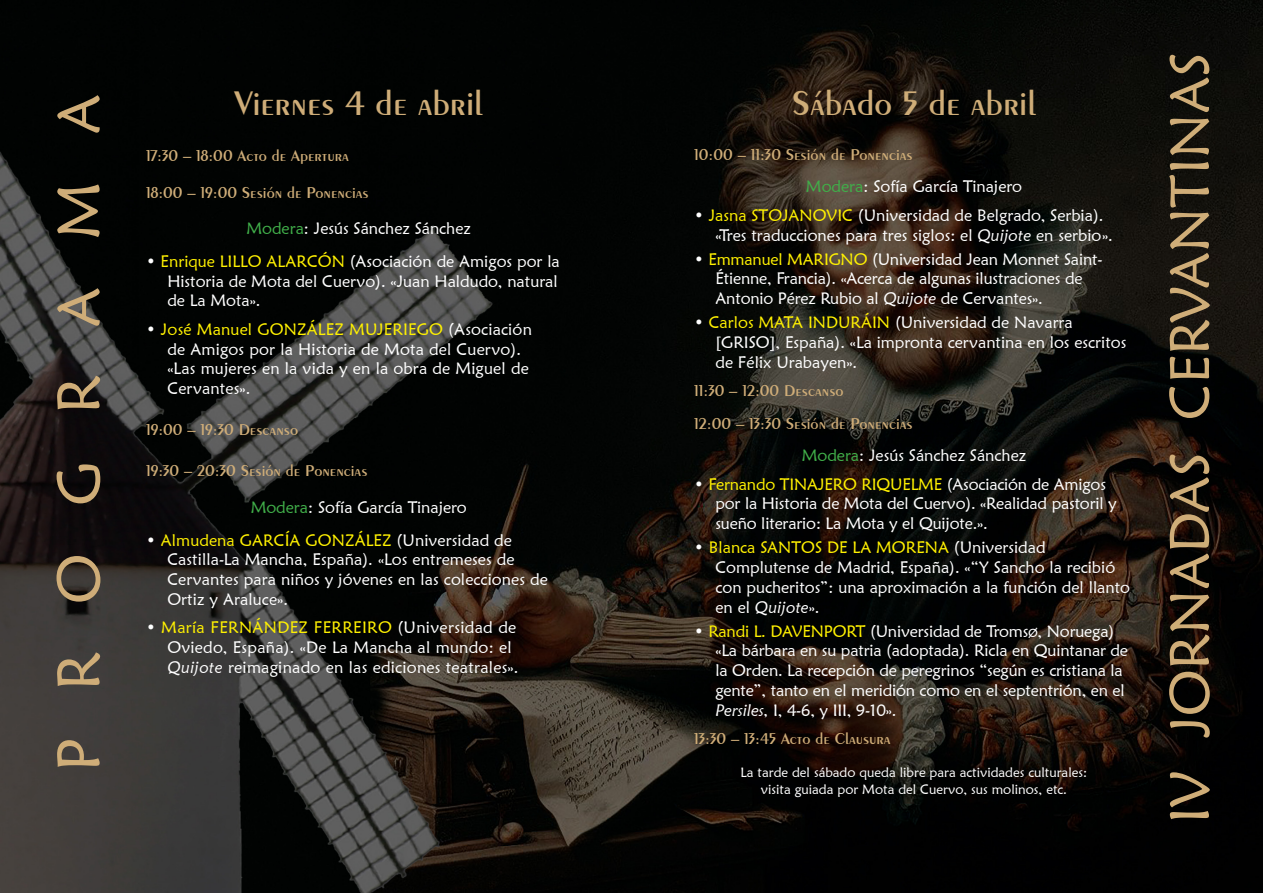
<style>
.page{position:relative;width:1263px;height:893px;background:#fff}
.page>*{position:absolute;margin:0;border:0;box-sizing:border-box;transform-origin:0 0}
.t1{font:60px "Maiandra GD";letter-spacing:.8em;color:#cfad78}
.t2{font:55.5px "Maiandra GD";color:#cfad78}
.t3{font:600 36px "Exotic 350 BT";color:#cfad78}
.t4{font:16.5px/19.8px "Maiandra GD";color:#fff}
.t5{font:600 16.5px "Exotic 350 BT";color:#cfad78}
.t6{font:13.5px "Maiandra GD";color:#fff}
.s1{color:#40ae49}
.s2{color:#fff101}
.s3{font-style:italic}
</style>
<div class="page">
<img style="left:0;top:0;width:1263px;height:893px">
<p class="t1" style="left:42px;top:771px;width:678px;rotate:-90deg">PROGRAMA</p>
<p class="t3" style="left:234px;top:82px;width:250px">Viernes 4 de abril</p>
<p class="t5" style="left:146px;top:145px;width:204px">17:30 – 18:00 Acto de Apertura</p>
<p class="t5" style="left:146px;top:182px;width:224px">18:00 – 19:00 Sesión de Ponencias</p>
<p class="t4" style="left:246px;top:218px;width:226px"><span class="s1">Modera</span>: Jesús Sánchez Sánchez</p>
<p class="t4" style="left:167px;top:251px;width:394px;text-indent:-21px">• <span class="s2">Enrique LILLO ALARCÓN</span> (Asociación de Amigos por la<br>Historia de Mota del Cuervo). «Juan Haldudo, natural de La Mota».</p>
<p class="t4" style="left:167px;top:319px;width:366px;text-indent:-21px">• <span class="s2">José Manuel GONZÁLEZ MUJERIEGO</span> (Asociación de Amigos por la Historia de Mota del Cuervo). «Las mujeres en la vida y en la obra de Miguel de Cervantes».</p>
<p class="t5" style="left:146px;top:420px;width:154px">19:00 – 19:30 Descanso</p>
<p class="t5" style="left:146px;top:461px;width:223px">19:30 – 20:30 Sesión de Ponencias</p>
<p class="t4" style="left:251px;top:497px;width:217px"><span class="s1">Modera</span>: Sofía García Tinajero</p>
<p class="t4" style="left:167px;top:530px;width:382px;text-indent:-21px">• <span class="s2">Almudena GARCÍA GONZÁLEZ</span> (Universidad de Castilla-La Mancha, España). «Los entremeses de Cervantes para niños y jóvenes en las colecciones de Ortiz y Araluce».</p>
<p class="t4" style="left:167px;top:617px;width:353px;text-indent:-21px">• <span class="s2">María FERNÁNDEZ FERREIRO</span> (Universidad de<br>Oviedo, España). «De La Mancha al mundo: el<br><span class="s3">Quijote</span> reimaginado en las ediciones teatrales».</p>
<p class="t3" style="left:792px;top:81px;width:246px">Sábado 5 de abril</p>
<p class="t5" style="left:694px;top:144px;width:220px">10:00 – 11:30 Sesión de Ponencias</p>
<p class="t4" style="left:806px;top:176px;width:217px"><span class="s1">Modera</span>: Sofía García Tinajero</p>
<p class="t4" style="left:715px;top:205px;width:399px;text-indent:-21px">• <span class="s2">Jasna STOJANOVIC</span> (Universidad de Belgrado, Serbia). «Tres traducciones para tres siglos: el <span class="s3">Quijote</span> en serbio».</p>
<p class="t4" style="left:715px;top:249px;width:388px;text-indent:-21px">• <span class="s2">Emmanuel MARIGNO</span> (Universidad Jean Monnet Saint-<br>Étienne, Francia). «Acerca de algunas ilustraciones de<br>Antonio Pérez Rubio al <span class="s3">Quijote</span> de Cervantes».</p>
<p class="t4" style="left:715px;top:312px;width:412px;text-indent:-21px">• <span class="s2">Carlos MATA INDURÁIN</span> (Universidad de Navarra [GRISO], España). «La impronta cervantina en los escritos de Félix Urabayen».</p>
<p class="t5" style="left:694px;top:381px;width:151px">11:30 – 12:00 Descanso</p>
<p class="t5" style="left:694px;top:413px;width:220px">12:00 – 13:30 Sesión de Ponencias</p>
<p class="t4" style="left:802px;top:445px;width:226px"><span class="s1">Modera</span>: Jesús Sánchez Sánchez</p>
<p class="t4" style="left:715px;top:474px;width:403px;text-indent:-21px">• <span class="s2">Fernando TINAJERO RIQUELME</span> (Asociación de Amigos por la Historia de Mota del Cuervo). «Realidad pastoril y sueño literario: La Mota y el Quijote.».</p>
<p class="t4" style="left:715px;top:537px;width:416px;text-indent:-21px">• <span class="s2">Blanca SANTOS DE LA MORENA</span> (Universidad Complutense de Madrid, España). «“Y Sancho la recibió con pucheritos”: una aproximación a la función del llanto en el <span class="s3">Quijote</span>».</p>
<p class="t4" style="left:715px;top:621px;width:414px;text-indent:-21px">• <span class="s2">Randi L. DAVENPORT</span> (Universidad de Tromsø, Noruega) «La bárbara en su patria (adoptada). Ricla en Quintanar de la Orden. La recepción de peregrinos “según es cristiana la gente”, tanto en el meridión como en el septentrión, en el <span class="s3">Persiles,</span> I, 4-6, y III, 9-10».</p>
<p class="t5" style="left:694px;top:729px;width:198px">13:30 – 13:45 Acto de Clausura</p>
<p class="t6" style="left:741px;top:764px;width:348px">La tarde del sábado queda libre para actividades culturales:</p>
<p class="t6" style="left:761px;top:781px;width:308px">visita guiada por Mota del Cuervo, sus molinos, etc.</p>
<p class="t2" style="left:1155px;top:823px;width:772px;rotate:-90deg">IV JORNADAS CERVANTINAS</p>
</div>
